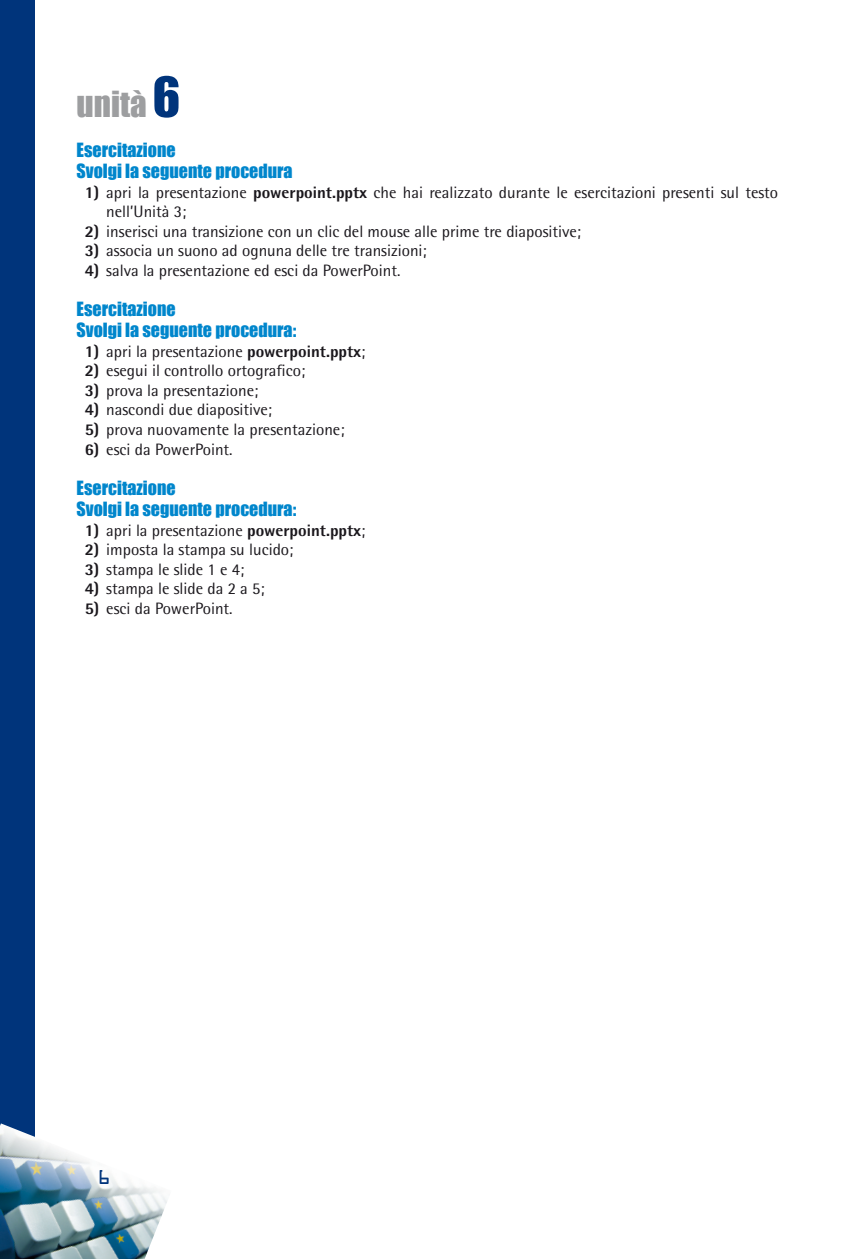
<style>
.page{position:relative;width:842px;height:1259px;background:#fff}
.page>*{position:absolute;margin:0;border:0;box-sizing:border-box;transform-origin:0 0}
.t1{font:33px "Impact";color:#9d9ea0}
.t2{font:18px/21px "Impact";color:#0086cc}
.t3{font:18px "OCRA";color:#00347b}
.t4{font:16.5px/19.5px "Rotis Semi Sans";color:#1a171c}
.s1{font-size:51px;color:#00347b}
.s2{font-weight:800}
</style>
<div class="page">
<div style="left:0;top:0;width:34px;height:1259px;background:#00347b"></div>
<img style="left:0;top:1123px;width:167px;height:136px">
<h1 class="t1" style="left:77px;top:78px;width:105px">unità <span class="s1">6</span></h1>
<p class="t2" style="left:77px;top:139px;width:218px">Esercitazione<br>Svolgi la seguente procedura</p>
<p class="t4" style="left:106px;top:182px;width:673px;text-indent:-22px"><span class="s2">1)</span> apri la presentazione <span class="s2">powerpoint.pptx</span> che hai realizzato durante le esercitazioni presenti sul testo nell’Unità 3;</p>
<p class="t4" style="left:85px;top:221px;width:498px"><span class="s2">2)</span> inserisci una transizione con un clic del mouse alle prime tre diapositive;</p>
<p class="t4" style="left:85px;top:241px;width:344px"><span class="s2">3)</span> associa un suono ad ognuna delle tre transizioni;</p>
<p class="t4" style="left:85px;top:260px;width:317px"><span class="s2">4)</span> salva la presentazione ed esci da PowerPoint.</p>
<p class="t2" style="left:77px;top:298px;width:221px">Esercitazione<br>Svolgi la seguente procedura:</p>
<p class="t4" style="left:85px;top:341px;width:282px"><span class="s2">1)</span> apri la presentazione <span class="s2">powerpoint.pptx</span>;</p>
<p class="t4" style="left:85px;top:361px;width:222px"><span class="s2">2)</span> esegui il controllo ortografico;</p>
<p class="t4" style="left:85px;top:380px;width:175px"><span class="s2">3)</span> prova la presentazione;</p>
<p class="t4" style="left:85px;top:400px;width:189px"><span class="s2">4)</span> nascondi due diapositive;</p>
<p class="t4" style="left:85px;top:419px;width:261px"><span class="s2">5)</span> prova nuovamente la presentazione;</p>
<p class="t4" style="left:85px;top:439px;width:149px"><span class="s2">6)</span> esci da PowerPoint.</p>
<p class="t2" style="left:77px;top:477px;width:221px">Esercitazione<br>Svolgi la seguente procedura:</p>
<p class="t4" style="left:85px;top:520px;width:282px"><span class="s2">1)</span> apri la presentazione <span class="s2">powerpoint.pptx</span>;</p>
<p class="t4" style="left:85px;top:539px;width:210px"><span class="s2">2)</span> imposta la stampa su lucido;</p>
<p class="t4" style="left:85px;top:559px;width:161px"><span class="s2">3)</span> stampa le slide 1 e 4;</p>
<p class="t4" style="left:85px;top:578px;width:181px"><span class="s2">4)</span> stampa le slide da 2 a 5;</p>
<p class="t4" style="left:85px;top:598px;width:149px"><span class="s2">5)</span> esci da PowerPoint.</p>
<p class="t3" style="left:98px;top:1169px;width:14px">6</p>
</div>
